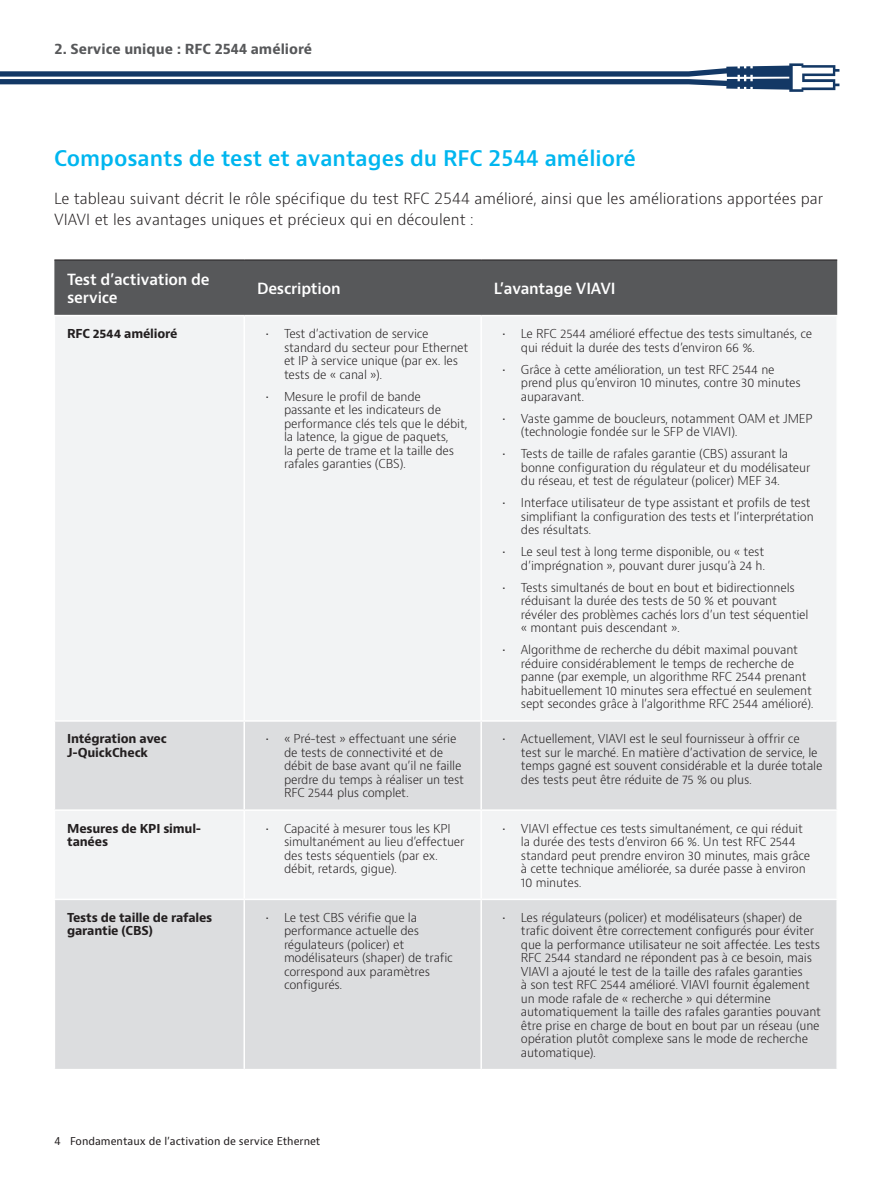
<style>
.page{position:relative;width:893px;height:1191px;background:#fff}
.page>*{position:absolute;margin:0;border:0;box-sizing:border-box;transform-origin:0 0}
.t1{font:600 21px "Bernino Sans";color:#00b6ef}
.t2{font:300 15px/21px "Bernino Sans";color:#231f20}
.Table_Header{font:600 15px/18px "Bernino Sans";letter-spacing:-.015em;color:#fff}
.t3{font:700 13.5px "Bernino Sans";color:#57585a}
.t4{font:300 12px/13.5px "Bernino Sans";letter-spacing:-.015em;color:#231f20}
.Table_copy{font:700 12px/13.5px "Bernino Sans";letter-spacing:-.015em;color:#231f20}
.t5{font:10.5px "Bernino Sans";color:#231f20}
</style>
<div class="page">
<svg style="left:0;top:63px;width:839px;height:29px"></svg>
<div style="left:54px;top:261px;width:783px;height:54px;background:#57585a"></div>
<div style="left:55px;top:317px;width:781px;height:403px;background:#f2f3f4"></div>
<svg style="left:55px;top:721px;width:781px;height:347px;fill:#dcdddf"></svg>
<hr style="left:54px;top:260px;width:190px;height:1px;background:#231f20">
<hr style="left:244px;top:260px;width:237px;height:1px;background:#231f20">
<hr style="left:481px;top:260px;width:356px;height:1px;background:#231f20">
<hr style="left:243px;top:316px;width:2px;height:404px;background:#fff">
<hr style="left:480px;top:316px;width:2px;height:404px;background:#fff">
<hr style="left:243px;top:721px;width:2px;height:88px;background:#fff">
<hr style="left:480px;top:721px;width:2px;height:88px;background:#fff">
<hr style="left:54px;top:809px;width:190px;height:2px;background:#fff">
<hr style="left:244px;top:809px;width:237px;height:2px;background:#fff">
<hr style="left:243px;top:811px;width:2px;height:87px;background:#fff">
<hr style="left:481px;top:809px;width:357px;height:2px;background:#fff">
<hr style="left:480px;top:811px;width:2px;height:87px;background:#fff">
<hr style="left:54px;top:898px;width:190px;height:2px;background:#fff">
<hr style="left:244px;top:898px;width:237px;height:2px;background:#fff">
<hr style="left:243px;top:900px;width:2px;height:168px;background:#fff">
<hr style="left:481px;top:898px;width:357px;height:2px;background:#fff">
<hr style="left:480px;top:900px;width:2px;height:168px;background:#fff">
<p class="t3" style="left:55px;top:40px;width:259px">2. Service unique : RFC 2544 amélioré</p>
<p class="t1" style="left:54px;top:145px;width:583px">Composants de test et avantages du RFC 2544 amélioré</p>
<p class="t2" style="left:54px;top:188px;width:771px">Le tableau suivant décrit le rôle spécifique du test RFC 2544 amélioré, ainsi que les améliorations apportées par<br>VIAVI et les avantages uniques et précieux qui en découlent :</p>
<p class="Table_Header" style="left:67px;top:271px;width:144px">Test d’activation de service</p>
<p class="Table_Header" style="left:257px;top:280px;width:85px">Description</p>
<p class="Table_Header" style="left:494px;top:280px;width:123px">L’avantage VIAVI</p>
<p class="Table_copy" style="left:67px;top:327px;width:112px">RFC 2544 amélioré</p>
<p class="t4" style="left:284px;top:327px;width:186px;text-indent:-18px">• Test d’activation de service standard du secteur pour Ethernet et IP à service unique (par ex. les tests de « canal »).</p>
<p class="t4" style="left:284px;top:389px;width:185px;text-indent:-18px">• Mesure le profil de bande passante et les indicateurs de performance clés tels que le débit, la latence, la gigue de paquets,<br>la perte de trame et la taille des rafales garanties (CBS).</p>
<p class="t4" style="left:521px;top:327px;width:293px;text-indent:-18px">• Le RFC 2544 amélioré effectue des tests simultanés, ce qui réduit la durée des tests d’environ 66 %.</p>
<p class="t4" style="left:521px;top:362px;width:281px;text-indent:-18px">• Grâce à cette amélioration, un test RFC 2544 ne prend plus qu’environ 10 minutes, contre 30 minutes auparavant.</p>
<p class="t4" style="left:521px;top:411px;width:293px;text-indent:-18px">• Vaste gamme de boucleurs, notamment OAM et JMEP (technologie fondée sur le SFP de VIAVI).</p>
<p class="t4" style="left:521px;top:447px;width:291px;text-indent:-18px">• Tests de taille de rafales garantie (CBS) assurant la bonne configuration du régulateur et du modélisateur du réseau, et test de régulateur (policer) MEF 34.</p>
<p class="t4" style="left:521px;top:496px;width:294px;text-indent:-18px">• Interface utilisateur de type assistant et profils de test simplifiant la configuration des tests et l’interprétation des résultats.</p>
<p class="t4" style="left:503px;top:545px;width:264px;text-align:right">• Le seul test à long terme disponible, ou « test d’imprégnation », pouvant durer jusqu’à 24 h.</p>
<p class="t4" style="left:521px;top:581px;width:289px;text-indent:-18px">• Tests simultanés de bout en bout et bidirectionnels réduisant la durée des tests de 50 % et pouvant révéler des problèmes cachés lors d’un test séquentiel « montant puis descendant ».</p>
<p class="t4" style="left:521px;top:643px;width:294px;text-indent:-18px">• Algorithme de recherche du débit maximal pouvant réduire considérablement le temps de recherche de panne (par exemple, un algorithme RFC 2544 prenant habituellement 10 minutes sera effectué en seulement sept secondes grâce à l’algorithme RFC 2544 amélioré).</p>
<p class="Table_copy" style="left:67px;top:732px;width:101px">Intégration avec</p>
<p class="Table_copy" style="left:67px;top:746px;width:82px">J-QuickCheck</p>
<p class="t4" style="left:284px;top:732px;width:182px;text-indent:-18px">• « Pré-test » effectuant une série de tests de connectivité et de débit de base avant qu’il ne faille perdre du temps à réaliser un test<br>RFC 2544 plus complet.</p>
<p class="t4" style="left:521px;top:732px;width:303px;text-indent:-18px">• Actuellement, VIAVI est le seul fournisseur à offrir ce test sur le marché. En matière d’activation de service, le temps gagné est souvent considérable et la durée totale des tests peut être réduite de 75 % ou plus.</p>
<p class="Table_copy" style="left:67px;top:821px;width:136px">Mesures de KPI simul&shy;tanées</p>
<p class="t4" style="left:284px;top:821px;width:182px;text-indent:-18px">• Capacité à mesurer tous les KPI simultanément au lieu d’effectuer des tests séquentiels (par ex. débit, retards, gigue).</p>
<p class="t4" style="left:521px;top:821px;width:291px;text-indent:-18px">• VIAVI effectue ces tests simultanément, ce qui réduit la durée des tests d’environ 66 %. Un test RFC 2544 standard peut prendre environ 30 minutes, mais grâce à cette technique améliorée, sa durée passe à environ 10 minutes.</p>
<p class="Table_copy" style="left:67px;top:911px;width:147px">Tests de taille de rafales garantie (CBS)</p>
<p class="t4" style="left:284px;top:911px;width:170px;text-indent:-18px">• Le test CBS vérifie que la performance actuelle des régulateurs (policer) et modélisateurs (shaper) de trafic correspond aux paramètres configurés.</p>
<p class="t4" style="left:521px;top:911px;width:302px;text-indent:-18px">• Les régulateurs (policer) et modélisateurs (shaper) de trafic doivent être correctement configurés pour éviter que la performance utilisateur ne soit affectée. Les tests RFC 2544 standard ne répondent pas à ce besoin, mais VIAVI a ajouté le test de la taille des rafales garanties<br>à son test RFC 2544 amélioré. VIAVI fournit également un mode rafale de « recherche » qui détermine automatiquement la taille des rafales garanties pouvant être prise en charge de bout en bout par un réseau (une opération plutôt complexe sans le mode de recherche automatique).</p>
<p class="t5" style="left:55px;top:1134px;width:267px">4 Fondamentaux de l’activation de service Ethernet</p>
</div>
